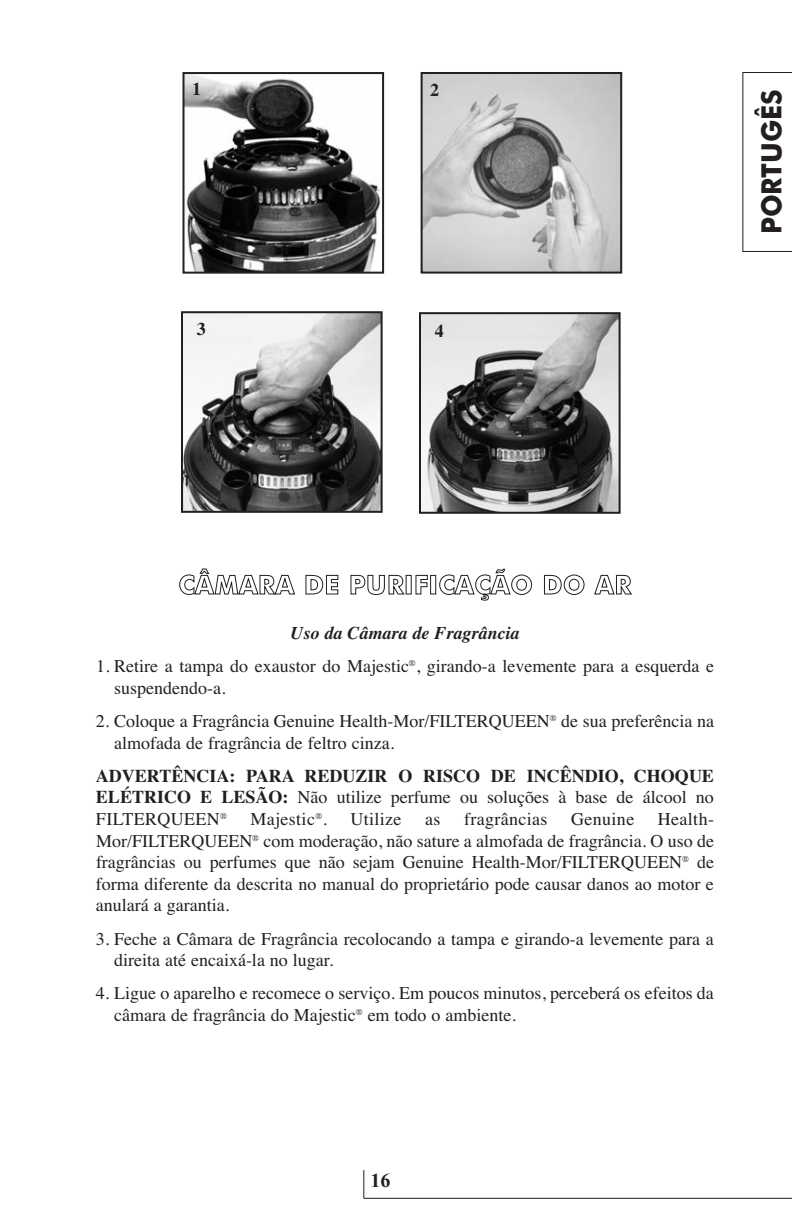
<style>
.page{position:relative;width:792px;height:1224px;background:#fff}
.page>*{position:absolute;margin:0;border:0;box-sizing:border-box;transform-origin:0 0}
.t1{font:700 28px "Futura BT";color:#231f20;scale:.95 1}
.t2{font:700 20px "Times New Roman";color:#231f20}
.t3{font:18px/21.6px "Times";color:#231f20}
.t4{font:700 18px/21.6px "Times";color:#231f20;text-align:justify}
.t5{font:18px "Times";letter-spacing:.02em;color:#231f20}
.t6{font:italic 700 18px "Times";color:#231f20}
.s1{font-weight:400}
</style>
<div class="page">
<svg style="left:179px;top:569px;width:116px;height:26px"></svg>
<svg style="left:305px;top:575px;width:33px;height:19px"></svg>
<svg style="left:350px;top:575px;width:55px;height:20px"></svg>
<svg style="left:415px;top:575px;width:13px;height:19px"></svg>
<div style="left:430px;top:575px;width:6px;height:19px;border:1px solid #231f20"></div>
<svg style="left:439px;top:569px;width:93px;height:32px"></svg>
<svg style="left:544px;top:575px;width:41px;height:20px"></svg>
<svg style="left:594px;top:575px;width:38px;height:20px"></svg>
<hr style="left:364px;top:1198px;width:428px;height:1px;background:#231f20">
<svg style="left:363px;top:1170px;width:1px;height:28px"></svg>
<svg style="left:742px;top:72px;width:50px;height:180px"></svg>
<img style="left:185px;top:75px;width:196px;height:196px">
<div style="left:182px;top:72px;width:202px;height:202px;border:2px solid #231f20"></div>
<img style="left:424px;top:75px;width:195px;height:196px">
<div style="left:421px;top:72px;width:201px;height:202px;border:2px solid #231f20"></div>
<img style="left:184px;top:314px;width:196px;height:196px">
<div style="left:181px;top:311px;width:202px;height:202px;border:2px solid #231f20"></div>
<img style="left:422px;top:315px;width:196px;height:196px">
<div style="left:419px;top:312px;width:202px;height:202px;border:2px solid #231f20"></div>
<p class="t4" style="left:192px;top:78px;width:10px">1</p>
<p class="t4" style="left:430px;top:79px;width:10px">2</p>
<p class="t4" style="left:197px;top:318px;width:10px">3</p>
<p class="t4" style="left:435px;top:320px;width:10px">4</p>
<h1 class="t1" style="left:760px;top:234px;width:154px;rotate:-90deg">PORTUGÊS</h1>
<p class="t6" style="left:291px;top:623px;width:230px">Uso da Câmara de Fragrância</p>
<p class="t3" style="left:114px;top:655px;width:601px;text-indent:-18px">1. Retire a tampa do exaustor do Majestic<sup>®</sup>, girando-a levemente para a esquerda e suspendendo-a.</p>
<p class="t3" style="left:114px;top:710px;width:601px;text-indent:-18px">2. Coloque a Fragrância Genuine Health-Mor/FILTERQUEEN<sup>®</sup> de sua preferência na almofada de fragrância de feltro cinza.</p>
<p class="t4" style="left:96px;top:765px;width:620px">ADVERTÊNCIA: PARA REDUZIR O RISCO DE INCÊNDIO, CHOQUE ELÉTRICO E LESÃO: <span class="s1">Não utilize perfume ou soluções à base de álcool no FILTERQUEEN</span><sup>®</sup></p>
<p class="t3" style="left:96px;top:808px;width:620px;text-align:justify;text-indent:562px">Health-Mor/FILTERQUEEN<sup>®</sup> com moderação, não sature a almofada de fragrância. O uso de fragrâncias ou perfumes que não sejam Genuine Health-Mor/FILTERQUEEN<sup>®</sup> de forma diferente da descrita no manual do proprietário pode causar danos ao motor e anulará a garantia.</p>
<p class="t3" style="left:114px;top:928px;width:601px;text-indent:-18px">3. Feche a Câmara de Fragrância recolocando a tampa e girando-a levemente para a direita até encaixá-la no lugar.</p>
<p class="t3" style="left:114px;top:982px;width:601px;text-indent:-18px">4. Ligue o aparelho e recomece o serviço. Em poucos minutos, perceberá os efeitos da câmara de fragrância do Majestic<sup>®</sup> em todo o ambiente.</p>
<p class="t5" style="left:250px;top:808px;width:78px">Majestic<sup>®</sup>.</p>
<p class="t5" style="left:350px;top:808px;width:53px">Utilize</p>
<p class="t3" style="left:425px;top:808px;width:17px">as</p>
<p class="t5" style="left:464px;top:808px;width:85px">fragrâncias</p>
<p class="t5" style="left:571px;top:808px;width:65px">Genuine</p>
<p class="t2" style="left:371px;top:1170px;width:21px">16</p>
</div>
